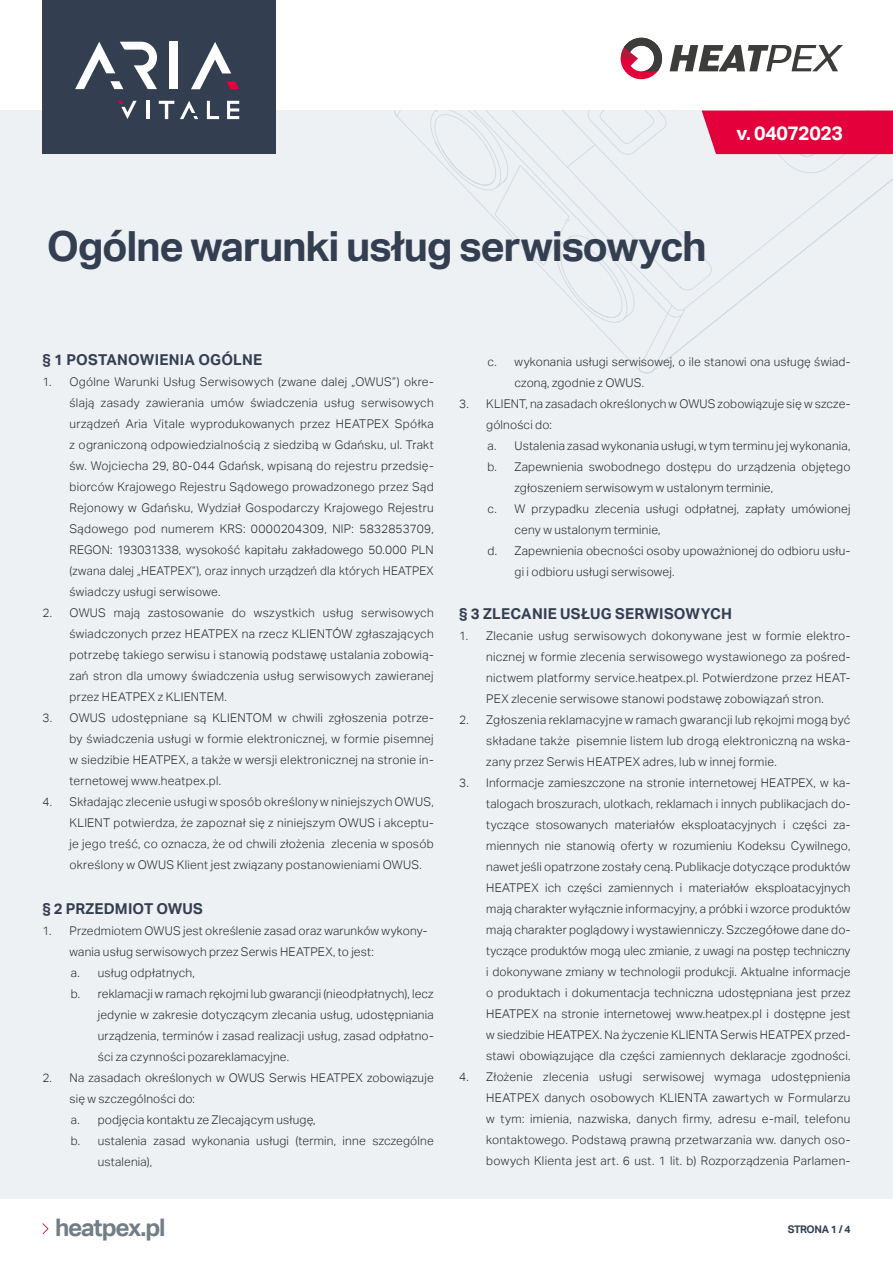
<style>
.page{position:relative;width:893px;height:1263px;background:#fff}
.page>*{position:absolute;margin:0;border:0;box-sizing:border-box;transform-origin:0 0}
.t1{font:700 41.55px "Aktiv Grotesk";letter-spacing:-.03em;color:#333f51}
.t2{font:700 24.15px "Aktiv Grotesk";letter-spacing:-.05em;color:#717e85}
.t3{font:700 19.5px "Aktiv Grotesk";letter-spacing:-.025em;color:#fff}
.t4{font:700 15px "Aktiv Grotesk";letter-spacing:.015em;color:#333f51}
.t5{font:300 12px/21px "Aktiv Grotesk";letter-spacing:.015em;color:#282827;text-align:justify}
.t6{font:700 10.5px "Aktiv Grotesk";letter-spacing:-.03em;color:#333f51}
</style>
<div class="page">
<div style="left:0;top:111px;width:893px;height:1088px;background:#eef1f4"></div>
<svg style="left:394px;top:111px;width:334px;height:263px"></svg>
<svg style="left:428px;top:111px;width:465px;height:200px"></svg>
<div style="left:43px;top:0;width:233px;height:153px;background:#333f51"></div>
<svg style="left:670px;top:45px;width:173px;height:26px"></svg>
<svg style="left:620px;top:38px;width:42px;height:41px"></svg>
<svg style="left:75px;top:42px;width:82px;height:47px"></svg>
<div style="left:170px;top:42px;width:8px;height:47px;background:#fff"></div>
<svg style="left:191px;top:42px;width:48px;height:47px"></svg>
<hr style="left:146px;top:101px;width:3px;height:18px;background:#fff">
<svg style="left:159px;top:101px;width:15px;height:18px"></svg>
<svg style="left:180px;top:101px;width:18px;height:18px"></svg>
<svg style="left:207px;top:101px;width:12px;height:18px"></svg>
<svg style="left:118px;top:101px;width:19px;height:18px"></svg>
<svg style="left:227px;top:101px;width:12px;height:18px"></svg>
<div style="left:702px;top:111px;width:191px;height:43px;background:#e4003a"></div>
<svg style="left:42px;top:1223px;width:6px;height:11px"></svg>
<h3 class="t3" style="left:736px;top:122px;width:108px">v. 04072023</h3>
<h1 class="t1" style="left:47px;top:222px;width:662px">Ogólne warunki usług serwisowych</h1>
<p class="t4" style="left:43px;top:351px;width:221px">§ 1 POSTANOWIENIA OGÓLNE</p>
<p class="t5" style="left:70px;top:371px;width:366px;text-indent:-27px">1. Ogólne Warunki Usług Serwisowych (zwane dalej „OWUS”) okre&shy;ślają zasady zawierania umów świadczenia usług serwisowych urządzeń Aria Vitale wyprodukowanych przez HEATPEX Spółka z ograniczoną odpowiedzialnością z siedzibą w Gdańsku, ul. Trakt św. Wojciecha 29, 80-044 Gdańsk, wpisaną do rejestru przedsię&shy;biorców Krajowego Rejestru Sądowego prowadzonego przez Sąd Rejonowy w Gdańsku, Wydział Gospodarczy Krajowego Rejestru Sądowego pod numerem KRS: 0000204309, NIP: 5832853709, REGON: 193031338, wysokość kapitału zakładowego 50.000 PLN (zwana dalej „HEATPEX”), oraz innych urządzeń dla których HEATPEX świadczy usługi serwisowe.</p>
<p class="t5" style="left:70px;top:602px;width:366px;text-indent:-27px">2. OWUS mają zastosowanie do wszystkich usług serwisowych świadczonych przez HEATPEX na rzecz KLIENTÓW zgłaszających potrzebę takiego serwisu i stanowią podstawę ustalania zobowią&shy;zań stron dla umowy świadczenia usług serwisowych zawieranej przez HEATPEX z KLIENTEM.</p>
<p class="t5" style="left:70px;top:707px;width:366px;text-indent:-27px">3. OWUS udostępniane są KLIENTOM w chwili zgłoszenia potrze&shy;by świadczenia usługi w formie elektronicznej, w formie pisemnej w siedzibie HEATPEX, a także w wersji elektronicznej na stronie in&shy;ternetowej www.heatpex.pl.</p>
<p class="t5" style="left:70px;top:791px;width:366px;text-indent:-27px">4. Składając zlecenie usługi w sposób określony w niniejszych OWUS, KLIENT potwierdza, że zapoznał się z niniejszym OWUS i akceptu&shy;je jego treść, co oznacza, że od chwili złożenia zlecenia w sposób określony w OWUS Klient jest związany postanowieniami OWUS.</p>
<p class="t4" style="left:43px;top:900px;width:162px">§ 2 PRZEDMIOT OWUS</p>
<p class="t5" style="left:43px;top:920px;width:387px">1. Przedmiotem OWUS jest określenie zasad oraz warunków wykony-</p>
<p class="t5" style="left:70px;top:941px;width:306px">wania usług serwisowych przez Serwis HEATPEX, to jest:</p>
<p class="t5" style="left:71px;top:962px;width:126px">a. usług odpłatnych,</p>
<p class="t5" style="left:71px;top:983px;width:364px">b. reklamacji w ramach rękojmi lub gwarancji (nieodpłatnych), lecz</p>
<p class="t5" style="left:98px;top:1004px;width:337px">jedynie w zakresie dotyczącym zlecania usług, udostępniania</p>
<p class="t5" style="left:98px;top:1025px;width:337px">urządzenia, terminów i zasad realizacji usług, zasad odpłatno-</p>
<p class="t5" style="left:98px;top:1046px;width:193px">ści za czynności pozareklamacyjne.</p>
<p class="t5" style="left:43px;top:1067px;width:393px">2. Na zasadach określonych w OWUS Serwis HEATPEX zobowiązuje</p>
<p class="t5" style="left:70px;top:1088px;width:127px">się w szczególności do:</p>
<p class="t5" style="left:71px;top:1109px;width:246px">a. podjęcia kontaktu ze Zlecającym usługę,</p>
<p class="t5" style="left:71px;top:1130px;width:364px">b. ustalenia zasad wykonania usługi (termin, inne szczególne</p>
<p class="t5" style="left:98px;top:1151px;width:56px">ustalenia),</p>
<p class="t5" style="left:514px;top:351px;width:337px;text-indent:-27px">c. wykonania usługi serwisowej, o ile stanowi ona usługę świad&shy;czoną, zgodnie z OWUS.</p>
<p class="t5" style="left:459px;top:393px;width:393px">3. KLIENT, na zasadach określonych w OWUS zobowiązuje się w szcze-</p>
<p class="t5" style="left:486px;top:414px;width:67px">gólności do:</p>
<p class="t5" style="left:487px;top:435px;width:364px">a. Ustalenia zasad wykonania usługi, w tym terminu jej wykonania,</p>
<p class="t5" style="left:487px;top:456px;width:364px">b. Zapewnienia swobodnego dostępu do urządzenia objętego</p>
<p class="t5" style="left:514px;top:477px;width:260px">zgłoszeniem serwisowym w ustalonym terminie,</p>
<p class="t5" style="left:487px;top:498px;width:364px">c. W przypadku zlecenia usługi odpłatnej, zapłaty umówionej</p>
<p class="t5" style="left:514px;top:519px;width:148px">ceny w ustalonym terminie,</p>
<p class="t5" style="left:487px;top:540px;width:364px">d. Zapewnienia obecności osoby upoważnionej do odbioru usłu-</p>
<p class="t5" style="left:514px;top:561px;width:161px">gi i odbioru usługi serwisowej.</p>
<p class="t4" style="left:459px;top:605px;width:274px">§ 3 ZLECANIE USŁUG SERWISOWYCH</p>
<p class="t5" style="left:486px;top:625px;width:366px;text-indent:-27px">1. Zlecanie usług serwisowych dokonywane jest w formie elektro&shy;nicznej w formie zlecenia serwisowego wystawionego za pośred&shy;nictwem platformy service.heatpex.pl. Potwierdzone przez HEAT-PEX zlecenie serwisowe stanowi podstawę zobowiązań stron.</p>
<p class="t5" style="left:486px;top:709px;width:366px;text-indent:-27px">2. Zgłoszenia reklamacyjne w ramach gwarancji lub rękojmi mogą być składane także pisemnie listem lub drogą elektroniczną na wska&shy;zany przez Serwis HEATPEX adres, lub w innej formie.</p>
<p class="t5" style="left:486px;top:772px;width:366px;text-indent:-27px">3. Informacje zamieszczone na stronie internetowej HEATPEX, w ka&shy;talogach broszurach, ulotkach, reklamach i innych publikacjach do&shy;tyczące stosowanych materiałów eksploatacyjnych i części za&shy;miennych nie stanowią oferty w rozumieniu Kodeksu Cywilnego, nawet jeśli opatrzone zostały ceną. Publikacje dotyczące produktów HEATPEX ich części zamiennych i materiałów eksploatacyjnych mają charakter wyłącznie informacyjny, a próbki i wzorce produktów mają charakter poglądowy i wystawienniczy. Szczegółowe dane do&shy;tyczące produktów mogą ulec zmianie, z uwagi na postęp techniczny i dokonywane zmiany w technologii produkcji. Aktualne informacje o produktach i dokumentacja techniczna udostępniana jest przez HEATPEX na stronie internetowej www.heatpex.pl i dostępne jest w siedzibie HEATPEX. Na życzenie KLIENTA Serwis HEATPEX przed&shy;stawi obowiązujące dla części zamiennych deklaracje zgodności.</p>
<p class="t5" style="left:486px;top:1066px;width:366px;text-indent:-27px">4. Złożenie zlecenia usługi serwisowej wymaga udostępnienia HEATPEX danych osobowych KLIENTA zawartych w Formularzu w tym: imienia, nazwiska, danych firmy, adresu e-mail, telefonu kontaktowego. Podstawą prawną przetwarzania ww. danych oso&shy;bowych Klienta jest art. 6 ust. 1 lit. b) Rozporządzenia Parlamen-</p>
<h2 class="t2" style="left:55px;top:1214px;width:112px">heatpex.pl</h2>
<p class="t6" style="left:788px;top:1223px;width:65px">STRONA 1 / 4</p>
</div>
